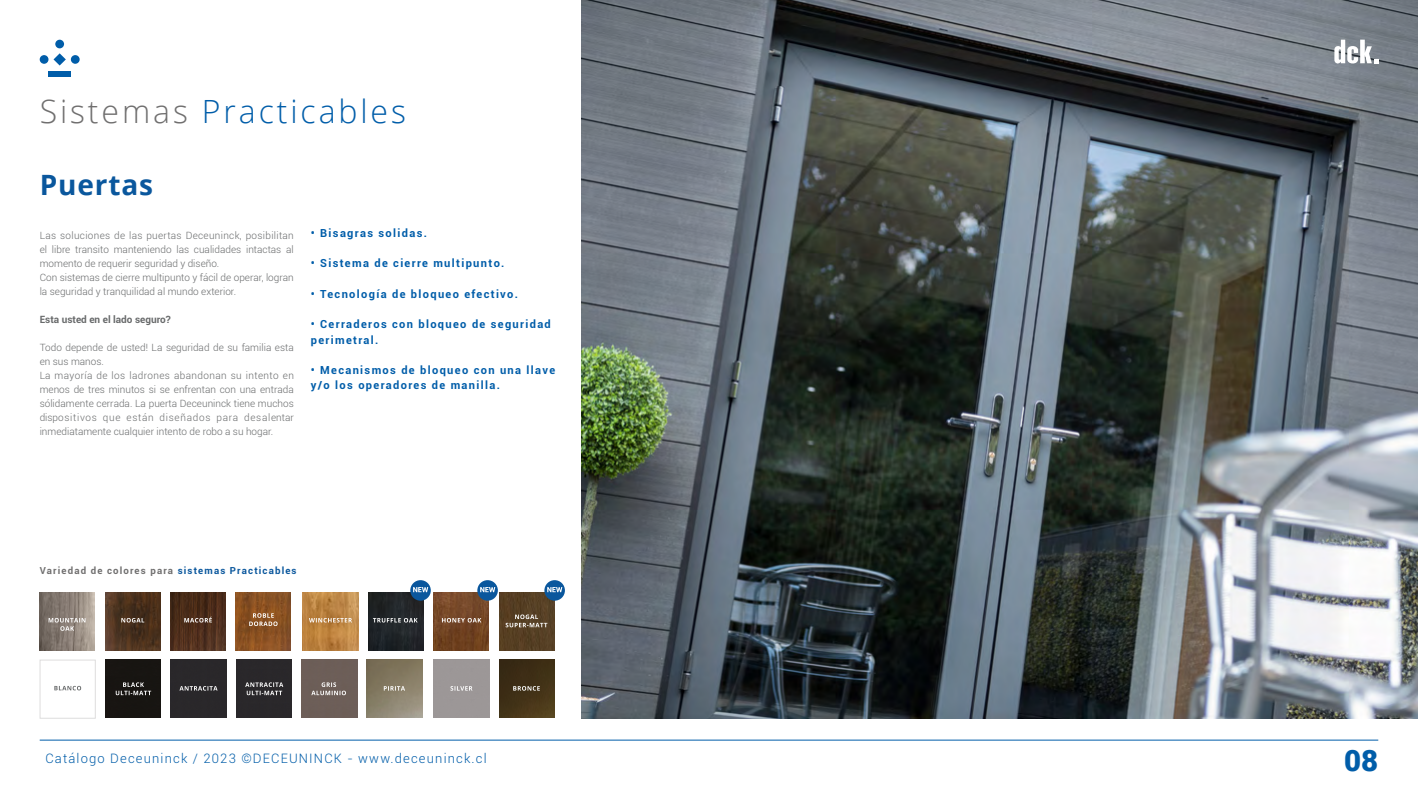
<style>
.page{position:relative;width:1418px;height:794px;background:#fff}
.page>*{position:absolute;margin:0;border:0;box-sizing:border-box;transform-origin:0 0}
.t1{font:300 32px "Open Sans";letter-spacing:.09em;color:#005da9}
.t2{font:900 29.4px "Roboto";color:#005da9}
.t3{font:700 28px "Open Sans";letter-spacing:.03em;color:#0a579d}
.t4{font:300 13px "Roboto";letter-spacing:.09em;color:#005da9}
.t5{font:700 11px/15.2px "Roboto";letter-spacing:.12em;color:#005da9}
.t6{font:300 10px/14px "Roboto";color:#686a6b}
.t7{font:700 10px "Roboto";color:#686a6b}
.t8{font:700 9.6px "Roboto";letter-spacing:.12em;color:#706f6f}
.s1{color:#706f6f}
.s2{color:#0a579d}
</style>
<div class="page">
<svg style="left:53px;top:53px;width:13px;height:13px"></svg>
<div style="left:48px;top:71px;width:23px;height:6px;background:#005da9"></div>
<div style="left:71px;top:55px;width:9px;height:9px;background:#005da9;border-radius:50%"></div>
<div style="left:40px;top:55px;width:8px;height:9px;background:#005da9;border-radius:50%"></div>
<div style="left:55px;top:40px;width:9px;height:8px;background:#005da9;border-radius:50%"></div>
<hr style="left:40px;top:740px;width:1338px;height:1px;background:#005da9">
<img style="left:582px;top:0;width:835px;height:718px">
<svg style="left:1334px;top:40px;width:44px;height:25px"></svg>
<img style="left:368px;top:592px;width:55px;height:58px">
<img style="left:433px;top:592px;width:55px;height:58px">
<div style="left:40px;top:659px;width:56px;height:59px;background:#fff;border:1px solid #dedddd"></div>
<div style="left:106px;top:659px;width:55px;height:58px;background:#171512"></div>
<img style="left:105px;top:592px;width:56px;height:58px">
<div style="left:301px;top:659px;width:56px;height:58px;background:#6c5e58"></div>
<img style="left:40px;top:592px;width:55px;height:58px">
<div style="left:171px;top:659px;width:55px;height:58px;background:#2a272a"></div>
<div style="left:236px;top:659px;width:56px;height:58px;background:#2a272a"></div>
<img style="left:170px;top:592px;width:56px;height:58px">
<img style="left:302px;top:592px;width:56px;height:58px">
<img style="left:366px;top:659px;width:56px;height:58px">
<img style="left:236px;top:592px;width:55px;height:58px">
<img style="left:499px;top:659px;width:55px;height:58px">
<div style="left:499px;top:592px;width:55px;height:58px;background:#563f23"></div>
<div style="left:434px;top:659px;width:55px;height:58px;background:#9c9797"></div>
<svg style="left:49px;top:618px;width:36px;height:13px"></svg>
<svg style="left:121px;top:618px;width:23px;height:4px"></svg>
<svg style="left:184px;top:616px;width:28px;height:6px"></svg>
<svg style="left:249px;top:613px;width:28px;height:13px"></svg>
<svg style="left:309px;top:618px;width:43px;height:4px"></svg>
<svg style="left:373px;top:618px;width:44px;height:4px"></svg>
<svg style="left:442px;top:618px;width:39px;height:4px"></svg>
<svg style="left:505px;top:614px;width:42px;height:13px"></svg>
<svg style="left:513px;top:686px;width:27px;height:4px"></svg>
<svg style="left:54px;top:686px;width:27px;height:4px"></svg>
<svg style="left:116px;top:682px;width:35px;height:13px"></svg>
<svg style="left:311px;top:682px;width:35px;height:13px"></svg>
<svg style="left:384px;top:686px;width:21px;height:4px"></svg>
<svg style="left:450px;top:686px;width:22px;height:4px"></svg>
<svg style="left:245px;top:682px;width:38px;height:13px"></svg>
<svg style="left:179px;top:686px;width:38px;height:4px"></svg>
<div style="left:544px;top:580px;width:21px;height:20px;background:#0a579d;border-radius:50%"></div>
<div style="left:477px;top:580px;width:21px;height:20px;background:#0a579d;border-radius:50%"></div>
<div style="left:410px;top:580px;width:21px;height:20px;background:#0a579d;border-radius:50%"></div>
<svg style="left:547px;top:587px;width:15px;height:5px"></svg>
<svg style="left:480px;top:587px;width:15px;height:5px"></svg>
<svg style="left:413px;top:587px;width:15px;height:5px"></svg>
<h1 class="t1" style="left:40px;top:89px;width:368px"><span class="s1">Sistemas</span> Practicables</h1>
<h3 class="t3" style="left:40px;top:165px;width:115px">Puertas</h3>
<p class="t6" style="left:40px;top:228px;width:256px">Las soluciones de las puertas Deceuninck, posibilitan el libre transito manteniendo las cualidades intactas al momento de requerir seguridad y diseño.<br>Con sistemas de cierre multipunto y fácil de operar, logran la seguridad y tranquilidad al mundo exterior.</p>
<p class="t7" style="left:40px;top:312px;width:133px">Esta usted en el lado seguro?</p>
<p class="t6" style="left:40px;top:340px;width:256px">Todo depende de usted! La seguridad de su familia esta en sus manos.<br>La mayoría de los ladrones abandonan su intento en menos de tres minutos si se enfrentan con una entrada sólidamente cerrada. La puerta Deceuninck tiene muchos dispositivos que están diseñados para desalentar inmediatamente cualquier intento de robo a su hogar.</p>
<p class="t5" style="left:311px;top:225px;width:118px">• Bisagras solidas.</p>
<p class="t5" style="left:311px;top:255px;width:195px">• Sistema de cierre multipunto.</p>
<p class="t5" style="left:311px;top:286px;width:209px">• Tecnología de bloqueo efectivo.</p>
<p class="t5" style="left:311px;top:316px;width:241px">• Cerraderos con bloqueo de seguridad perimetral.</p>
<p class="t5" style="left:311px;top:362px;width:246px">• Mecanismos de bloqueo con una llave y/o los operadores de manilla.</p>
<p class="t8" style="left:40px;top:563px;width:258px">Variedad de colores para <span class="s2">sistemas Practicables</span></p>
<h3 class="t4" style="left:45px;top:749px;width:443px">Catálogo Deceuninck / 2023 ©DECEUNINCK - www.deceuninck.cl</h3>
<h2 class="t2" style="left:1344px;top:739px;width:36px">08</h2>
</div>
